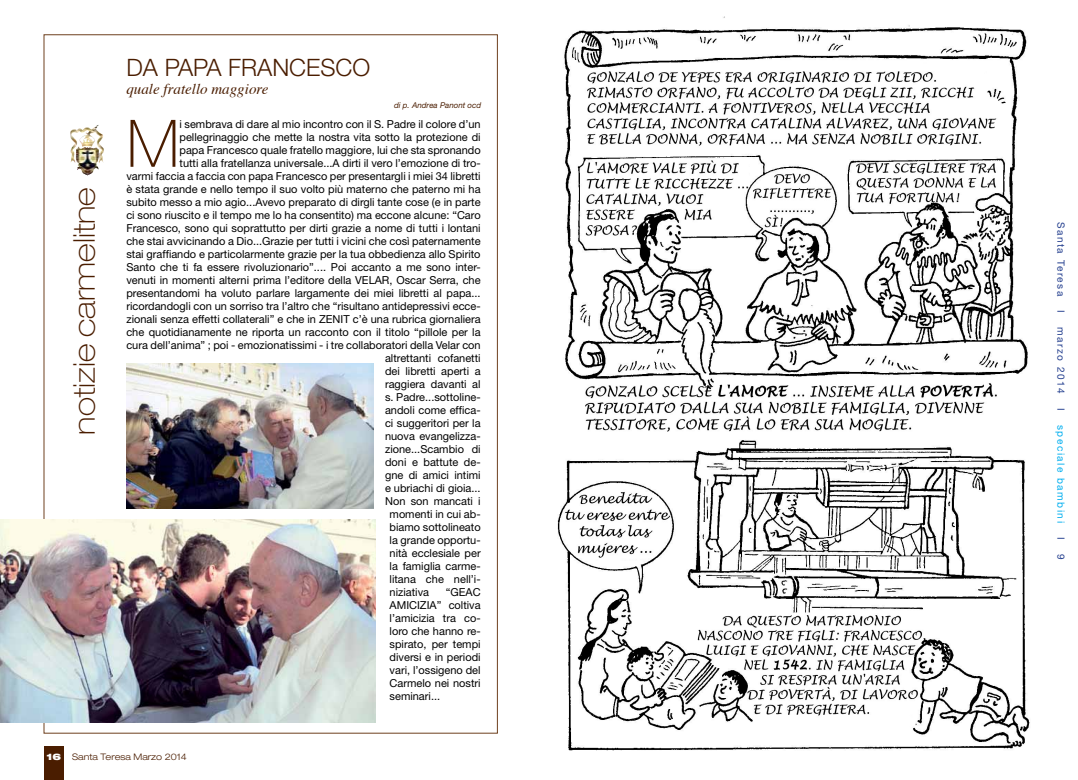
<style>
.page{position:relative;width:1078px;height:780px;background:#fff}
.page>*{position:absolute;margin:0;border:0;box-sizing:border-box;transform-origin:0 0}
.t1{font:100 65.6px "Helvetica Neue";color:#4a1d00}
.t2{font:100 expanded 30px "Helvetica Neue";color:#4a1d00}
.t3{font:300 24px "Helvetica Neue";color:#4a1d00}
.t4{font:italic 15px "Times";color:#4a1d00}
.t5{font:11px/13px "Helvetica Neue";color:#000;text-align:justify}
.t6{font:10px "Helvetica Neue";letter-spacing:.15em;color:#25408f}
.t7{font:10px "Helvetica Neue";letter-spacing:.15em;color:#00aeef}
.t8{font:300 expanded 9px "Helvetica Neue";color:#4a1d00}
.t9{font:italic 8px "Helvetica Neue";color:#4a1d00}
.s1{font-weight:900;color:#fff}
</style>
<div class="page">
<div style="left:44px;top:746px;width:20px;height:34px;background:#4a1d00"></div>
<img style="left:0;top:519px;width:375px;height:203px">
<img style="left:126px;top:363px;width:247px;height:145px">
<img style="left:70px;top:125px;width:34px;height:43px">
<img style="left:557px;top:16px;width:473px;height:735px">
<h2 class="t2" style="left:66px;top:434px;width:249px;rotate:-90deg">notizie carmelitne</h2>
<h3 class="t3" style="left:126px;top:52px;width:245px">DA PAPA FRANCESCO</h3>
<h3 class="t4" style="left:126px;top:75px;width:143px">quale fratello maggiore</h3>
<p class="t9" style="left:394px;top:101px;width:89px">di p. Andrea Panont ocd</p>
<h1 class="t1" style="left:126px;top:106px;width:55px">M</h1>
<p class="t5" style="left:179px;top:117px;width:302px">i sembrava di dare al mio incontro con il S. Padre il colore d’un</p>
<p class="t5" style="left:179px;top:130px;width:302px">pellegrinaggio che mette la nostra vita sotto la protezione di</p>
<p class="t5" style="left:179px;top:143px;width:302px">papa Francesco quale fratello maggiore, lui che sta spronando</p>
<p class="t5" style="left:179px;top:156px;width:302px">tutti alla fratellanza universale...A dirti il vero l’emozione di tro-</p>
<p class="t5" style="left:126px;top:169px;width:355px">varmi faccia a faccia con papa Francesco per presentargli i miei 34 libretti</p>
<p class="t5" style="left:126px;top:182px;width:355px">è stata grande e nello tempo il suo volto più materno che paterno mi ha</p>
<p class="t5" style="left:126px;top:195px;width:355px">subito messo a mio agio...Avevo preparato di dirgli tante cose (e in parte</p>
<p class="t5" style="left:126px;top:208px;width:356px">ci sono riuscito e il tempo me lo ha consentito) ma eccone alcune: “Caro</p>
<p class="t5" style="left:126px;top:221px;width:356px">Francesco, sono qui soprattutto per dirti grazie a nome di tutti i lontani</p>
<p class="t5" style="left:126px;top:234px;width:356px">che stai avvicinando a Dio...Grazie per tutti i vicini che così paternamente</p>
<p class="t5" style="left:126px;top:247px;width:355px">stai graffiando e particolarmente grazie per la tua obbedienza allo Spirito</p>
<p class="t5" style="left:126px;top:260px;width:356px">Santo che ti fa essere rivoluzionario”.... Poi accanto a me sono inter-</p>
<p class="t5" style="left:126px;top:273px;width:355px">venuti in momenti alterni prima l’editore della VELAR, Oscar Serra, che</p>
<p class="t5" style="left:126px;top:286px;width:356px">presentandomi ha voluto parlare largamente dei miei libretti al papa...</p>
<p class="t5" style="left:126px;top:299px;width:356px">ricordandogli con un sorriso tra l’altro che “risultano antidepressivi ecce-</p>
<p class="t5" style="left:126px;top:312px;width:356px">zionali senza effetti collaterali” e che in ZENIT c’è una rubrica giornaliera</p>
<p class="t5" style="left:126px;top:325px;width:355px">che quotidianamente ne riporta un racconto con il titolo “pillole per la</p>
<p class="t5" style="left:126px;top:338px;width:356px">cura dell’anima” ; poi - emozionatissimi - i tre collaboratori della Velar con</p>
<p class="t5" style="left:385px;top:351px;width:97px">altrettanti cofanetti</p>
<p class="t5" style="left:385px;top:364px;width:97px">dei libretti aperti a</p>
<p class="t5" style="left:385px;top:377px;width:97px">raggiera davanti al</p>
<p class="t5" style="left:385px;top:390px;width:97px">s. Padre...sottoline-</p>
<p class="t5" style="left:385px;top:403px;width:97px">andoli come effica-</p>
<p class="t5" style="left:385px;top:416px;width:97px">ci suggeritori per la</p>
<p class="t5" style="left:385px;top:429px;width:97px">nuova evangelizza-</p>
<p class="t5" style="left:385px;top:442px;width:97px">zione...Scambio di</p>
<p class="t5" style="left:385px;top:455px;width:97px">doni e battute de-</p>
<p class="t5" style="left:385px;top:468px;width:97px">gne di amici intimi</p>
<p class="t5" style="left:385px;top:481px;width:97px">e ubriachi di gioia...</p>
<p class="t5" style="left:385px;top:494px;width:97px">Non son mancati i</p>
<p class="t5" style="left:389px;top:507px;width:92px">momenti in cui ab-</p>
<p class="t5" style="left:389px;top:520px;width:93px">biamo sottolineato</p>
<p class="t5" style="left:389px;top:533px;width:92px">la grande opportu-</p>
<p class="t5" style="left:389px;top:546px;width:93px">nità ecclesiale per</p>
<p class="t5" style="left:389px;top:559px;width:92px">la famiglia carme-</p>
<p class="t5" style="left:389px;top:572px;width:93px">litana che nell’i-</p>
<p class="t5" style="left:389px;top:585px;width:41px">niziativa</p>
<p class="t5" style="left:389px;top:585px;width:93px;text-indent:56px">“GEAC AMICIZIA” coltiva l’amicizia tra co&shy;loro che hanno re&shy;spirato, per tempi diversi e in periodi vari, l’ossigeno del Carmelo nei nostri seminari...</p>
<p class="t8" style="left:46px;top:751px;width:142px"><span class="s1">16</span> Santa Teresa Marzo 2014</p>
<p class="t6" style="left:1066px;top:222px;width:76px;rotate:90deg">Santa Teresa</p>
<p class="t6" style="left:1066px;top:310px;width:4px;rotate:90deg">I</p>
<p class="t6" style="left:1066px;top:327px;width:68px;rotate:90deg">marzo 2014</p>
<p class="t6" style="left:1066px;top:408px;width:4px;rotate:90deg">I</p>
<p class="t7" style="left:1066px;top:425px;width:99px;rotate:90deg">speciale bambini</p>
<p class="t6" style="left:1066px;top:537px;width:4px;rotate:90deg">I</p>
<p class="t6" style="left:1066px;top:554px;width:7px;rotate:90deg">9</p>
</div>
